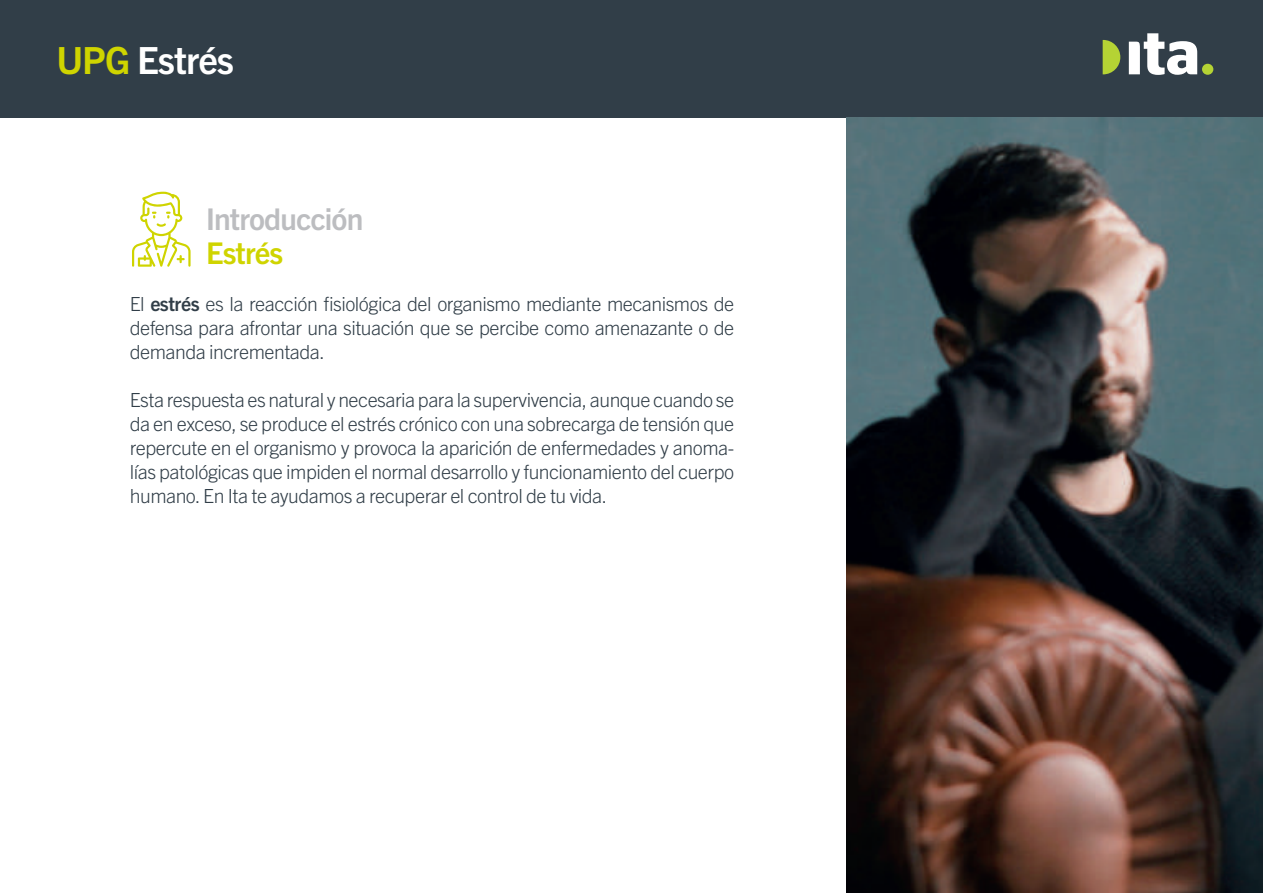
<style>
.page{position:relative;width:1263px;height:893px;background:#fff}
.page>*{position:absolute;margin:0;border:0;box-sizing:border-box;transform-origin:0 0}
.t1{font:700 37.5px "Trade Gothic Next LT Pro";letter-spacing:-.025em;color:#fff}
.t2{font:700 30px "Trade Gothic Next LT Pro";letter-spacing:-.03em;color:#bcbdc0}
.t3{font:700 30px "Trade Gothic Next LT Pro";letter-spacing:-.03em;color:#cfd400}
.t4{font:300 19.5px/24px "Trade Gothic Next LT Pro";letter-spacing:-.025em;color:#313e48;text-align:justify}
.s1{color:#cfd400}
.s2{font-weight:700}
</style>
<div class="page">
<div style="left:0;top:0;width:1263px;height:117px;background:#313e48"></div>
<svg style="left:1129px;top:33px;width:68px;height:42px"></svg>
<div style="left:1202px;top:64px;width:11px;height:11px;background:#b5d334;border-radius:50%"></div>
<svg style="left:1103px;top:40px;width:17px;height:34px"></svg>
<svg style="left:132px;top:192px;width:59px;height:75px"></svg>
<img style="left:846px;top:117px;width:417px;height:776px">
<h1 class="t1" style="left:56px;top:35px;width:179px"><span class="s1">UPG</span> Estrés</h1>
<h2 class="t2" style="left:206px;top:199px;width:159px">Introducción</h2>
<h2 class="t3" style="left:206px;top:232px;width:78px">Estrés</h2>
<p class="t4" style="left:130px;top:290px;width:606px">El <span class="s2">estrés</span> es la reacción fisiológica del organismo mediante mecanismos de defensa para afrontar una situación que se percibe como amenazante o de demanda incrementada.</p>
<p class="t4" style="left:130px;top:386px;width:606px">Esta respuesta es natural y necesaria para la supervivencia, aunque cuando se da en exceso, se produce el estrés crónico con una sobrecarga de tensión que repercute en el organismo y provoca la aparición de enfermedades y anoma&shy;lías patológicas que impiden el normal desarrollo y funcionamiento del cuerpo humano. En Ita te ayudamos a recuperar el control de tu vida.</p>
</div>
